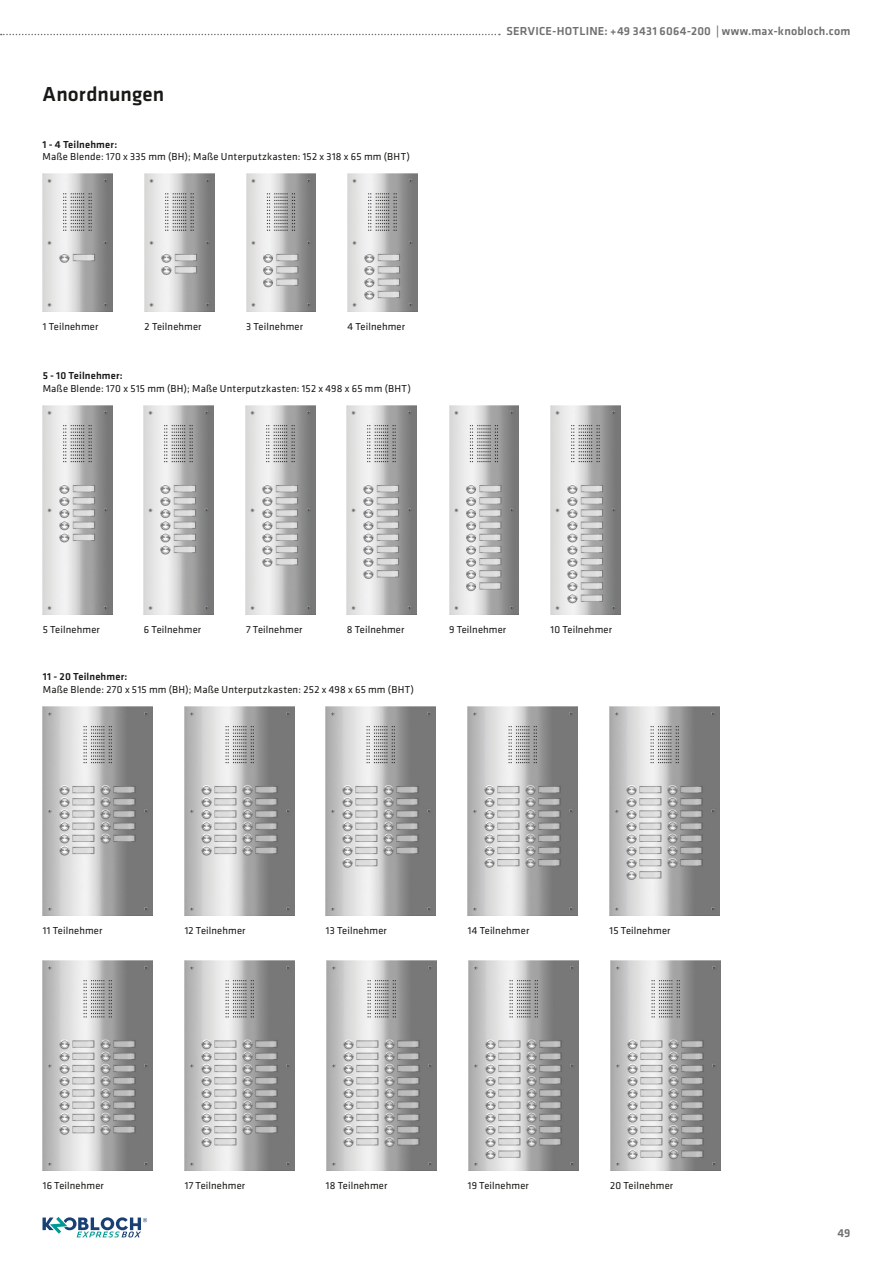
<style>
.page{position:relative;width:893px;height:1263px;background:#fff}
.page>*{position:absolute;margin:0;border:0;box-sizing:border-box;transform-origin:0 0}
.Überschrift{font:500 21px "Klavika";letter-spacing:.005em;color:#181816}
.t1{font:500 12px "Klavika";letter-spacing:.015em;color:#706f6f}
.t2{font:10.5px "Klavika";letter-spacing:.015em;color:#181816}
.t3{font:500 10.5px "Klavika";letter-spacing:.02em;color:#181816}
</style>
<div class="page">
<img style="left:43px;top:174px;width:69px;height:137px">
<img style="left:145px;top:174px;width:69px;height:137px">
<img style="left:246px;top:174px;width:70px;height:137px">
<img style="left:348px;top:174px;width:69px;height:137px">
<img style="left:550px;top:405px;width:70px;height:210px">
<img style="left:43px;top:405px;width:69px;height:210px">
<img style="left:144px;top:405px;width:70px;height:210px">
<img style="left:245px;top:405px;width:70px;height:210px">
<img style="left:347px;top:405px;width:69px;height:210px">
<img style="left:449px;top:405px;width:70px;height:210px">
<img style="left:43px;top:706px;width:110px;height:210px">
<img style="left:185px;top:706px;width:110px;height:210px">
<img style="left:326px;top:706px;width:110px;height:210px">
<img style="left:468px;top:706px;width:110px;height:210px">
<img style="left:610px;top:706px;width:109px;height:210px">
<img style="left:43px;top:960px;width:109px;height:210px">
<img style="left:185px;top:960px;width:110px;height:210px">
<img style="left:326px;top:960px;width:110px;height:210px">
<img style="left:468px;top:960px;width:110px;height:210px">
<img style="left:610px;top:960px;width:110px;height:210px">
<svg style="left:43px;top:1217px;width:104px;height:20px"></svg>
<svg style="left:1px;top:34px;width:499px;height:1px"></svg>
<p class="Überschrift" style="left:43px;top:80px;width:123px">Anordnungen</p>
<p class="t3" style="left:43px;top:137px;width:76px">1 - 4 Teilnehmer:</p>
<p class="t2" style="left:43px;top:150px;width:369px">Maße Blende: 170 x 335 mm (BH); Maße Unterputzkasten: 152 x 318 x 65 mm (BHT)</p>
<p class="t2" style="left:43px;top:319px;width:57px">1 Teilnehmer</p>
<p class="t2" style="left:145px;top:319px;width:58px">2 Teilnehmer</p>
<p class="t2" style="left:246px;top:319px;width:58px">3 Teilnehmer</p>
<p class="t2" style="left:348px;top:319px;width:59px">4 Teilnehmer</p>
<p class="t3" style="left:43px;top:368px;width:82px">5 - 10 Teilnehmer:</p>
<p class="t2" style="left:43px;top:381px;width:370px">Maße Blende: 170 x 515 mm (BH); Maße Unterputzkasten: 152 x 498 x 65 mm (BHT)</p>
<p class="t1" style="left:506px;top:22px;width:345px">SERVICE-HOTLINE: +49 3431 6064-200 | www.max-knobloch.com</p>
<p class="t2" style="left:43px;top:623px;width:59px">5 Teilnehmer</p>
<p class="t2" style="left:144px;top:623px;width:59px">6 Teilnehmer</p>
<p class="t2" style="left:246px;top:623px;width:58px">7 Teilnehmer</p>
<p class="t2" style="left:347px;top:623px;width:59px">8 Teilnehmer</p>
<p class="t2" style="left:449px;top:623px;width:59px">9 Teilnehmer</p>
<p class="t2" style="left:550px;top:623px;width:63px">10 Teilnehmer</p>
<p class="t3" style="left:43px;top:670px;width:86px">11 - 20 Teilnehmer:</p>
<p class="t2" style="left:43px;top:682px;width:373px">Maße Blende: 270 x 515 mm (BH); Maße Unterputzkasten: 252 x 498 x 65 mm (BHT)</p>
<p class="t2" style="left:43px;top:924px;width:61px">11 Teilnehmer</p>
<p class="t2" style="left:185px;top:924px;width:62px">12 Teilnehmer</p>
<p class="t2" style="left:326px;top:924px;width:62px">13 Teilnehmer</p>
<p class="t2" style="left:468px;top:924px;width:63px">14 Teilnehmer</p>
<p class="t2" style="left:610px;top:924px;width:62px">15 Teilnehmer</p>
<p class="t2" style="left:43px;top:1178px;width:63px">16 Teilnehmer</p>
<p class="t2" style="left:185px;top:1178px;width:62px">17 Teilnehmer</p>
<p class="t2" style="left:326px;top:1178px;width:63px">18 Teilnehmer</p>
<p class="t2" style="left:468px;top:1178px;width:63px">19 Teilnehmer</p>
<p class="t2" style="left:610px;top:1178px;width:64px">20 Teilnehmer</p>
<p class="t1" style="left:837px;top:1225px;width:14px">49</p>
</div>
